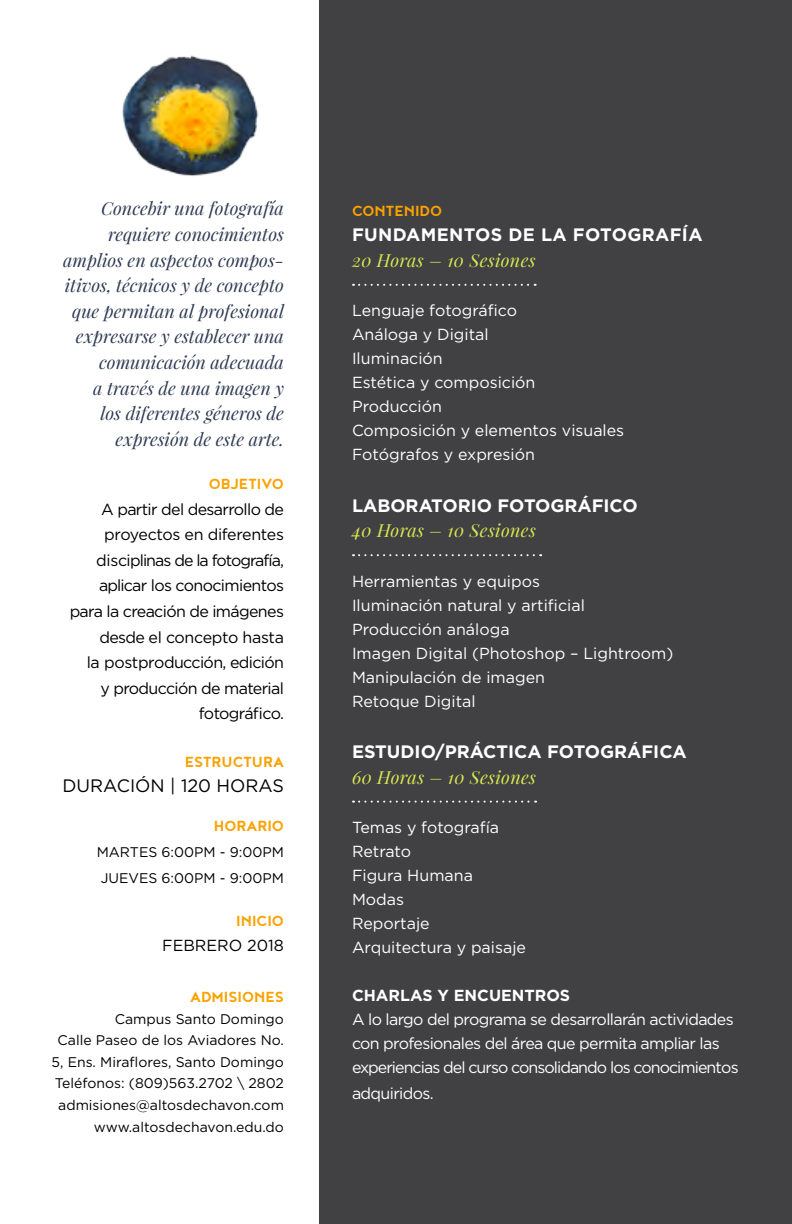
<style>
.page{position:relative;width:792px;height:1224px;background:#fff}
.page>*{position:absolute;margin:0;border:0;box-sizing:border-box;transform-origin:0 0}
.t1{font:italic 18px/25.6px "Playfair Display";color:#2f3b54;text-align:right}
.t2{font:italic 18px "Playfair Display";letter-spacing:.02em;color:#d7e952}
.t3{font:700 18px "Noyh";color:#faa200}
.t4{font:700 18px "Gotham";color:#fff}
.t5{font:700 18px "Gotham";letter-spacing:.02em;color:#fff}
.t6{font:18px "Gotham";color:#000}
.t7{font:16px/24px "Gotham";color:#fff}
.t8{font:16px/25.6px "Gotham";letter-spacing:-.04em;color:#000;text-align:right}
.t9{font:16px/24px "Gotham";letter-spacing:-.04em;color:#fff}
.t10{font:700 16px "Gotham";color:#fff}
.t11{font:16px "Gotham";color:#000}
.t12{font:14px/21.6px "Gotham";color:#000}
</style>
<div class="page">
<div style="left:319px;top:0;width:473px;height:1224px;background:#414042"></div>
<svg style="left:353px;top:284px;width:183px;height:2px"></svg>
<svg style="left:353px;top:554px;width:188px;height:2px"></svg>
<svg style="left:353px;top:801px;width:183px;height:2px"></svg>
<img style="left:122px;top:55px;width:137px;height:121px">
<p class="t1" style="left:63px;top:195px;width:222px">Concebir una fotografía requiere conocimientos amplios en aspectos compos&shy;itivos, técnicos y de concepto que permitan al profesional expresarse y establecer una comunicación adecuada<br>a través de una imagen y<br>los diferentes géneros de expresión de este arte.</p>
<p class="t3" style="left:209px;top:474px;width:77px">OBJETIVO</p>
<p class="t8" style="left:70px;top:496px;width:216px">A partir del desarrollo de proyectos en diferentes disciplinas de la fotografía, aplicar los conocimientos para la creación de imágenes desde el concepto hasta<br>la postproducción, edición<br>y producción de material fotográfico.</p>
<p class="t3" style="left:185px;top:751px;width:101px">ESTRUCTURA</p>
<p class="t6" style="left:62px;top:774px;width:223px">DURACIÓN | 120 HORAS</p>
<p class="t3" style="left:214px;top:816px;width:72px">HORARIO</p>
<p class="t12" style="left:97px;top:839px;width:189px;line-height:25.6px">MARTES 6:00PM - 9:00PM<br>JUEVES 6:00PM - 9:00PM</p>
<p class="t3" style="left:236px;top:910px;width:49px">INICIO</p>
<p class="t11" style="left:162px;top:936px;width:123px">FEBRERO 2018</p>
<p class="t3" style="left:190px;top:986px;width:95px">ADMISIONES</p>
<p class="t12" style="left:51px;top:1007px;width:234px;text-align:right">Campus Santo Domingo<br>Calle Paseo de los Aviadores No.<br>5, Ens. Miraflores, Santo Domingo<br>Teléfonos: (809)563.2702 \ 2802 admisiones@altosdechavon.com www.altosdechavon.edu.do</p>
<p class="t3" style="left:352px;top:200px;width:92px">CONTENIDO</p>
<p class="t5" style="left:352px;top:223px;width:352px">FUNDAMENTOS DE LA FOTOGRAFÍA</p>
<p class="t2" style="left:352px;top:248px;width:185px">20 Horas – 10 Sesiones</p>
<p class="t7" style="left:352px;top:298px;width:274px">Lenguaje fotográfico<br>Análoga y Digital<br>Iluminación<br>Estética y composición<br>Producción<br>Composición y elementos visuales<br>Fotógrafos y expresión</p>
<p class="t4" style="left:352px;top:493px;width:287px">LABORATORIO FOTOGRÁFICO</p>
<p class="t2" style="left:352px;top:518px;width:185px">40 Horas – 10 Sesiones</p>
<p class="t7" style="left:352px;top:569px;width:323px">Herramientas y equipos<br>Iluminación natural y artificial<br>Producción análoga<br>Imagen Digital (Photoshop – Lightroom)<br>Manipulación de imagen<br>Retoque Digital</p>
<p class="t4" style="left:352px;top:740px;width:336px">ESTUDIO/PRÁCTICA FOTOGRÁFICA</p>
<p class="t2" style="left:352px;top:765px;width:186px">60 Horas – 10 Sesiones</p>
<p class="t7" style="left:352px;top:815px;width:176px">Temas y fotografía<br>Retrato<br>Figura Humana<br>Modas<br>Reportaje<br>Arquitectura y paisaje</p>
<p class="t10" style="left:352px;top:985px;width:220px">CHARLAS Y ENCUENTROS</p>
<p class="t9" style="left:352px;top:1007px;width:388px">A lo largo del programa se desarrollarán actividades con profesionales del área que permita ampliar las experiencias del curso consolidando los conocimientos</p>
<p class="t9" style="left:352px;top:1081px;width:83px">adquiridos.</p>
</div>
